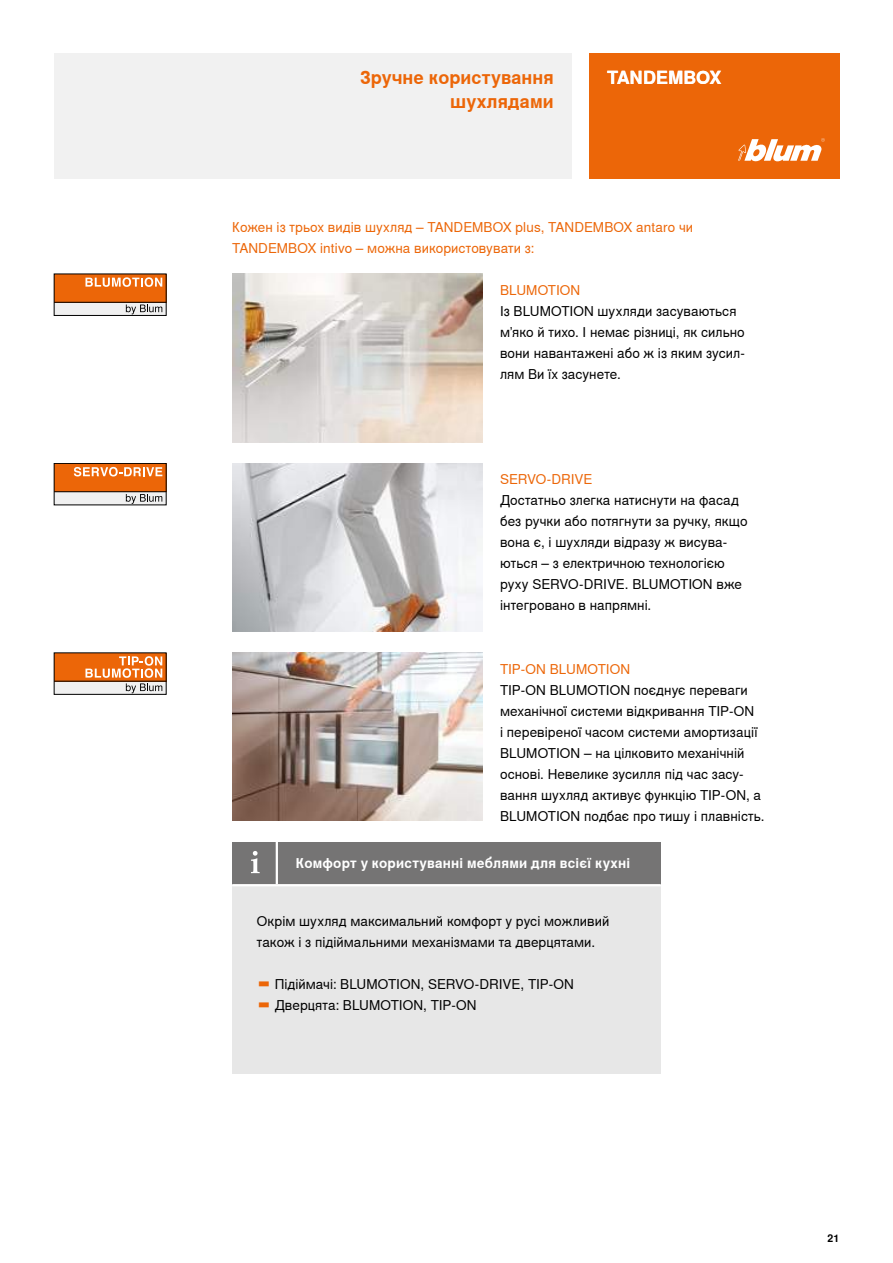
<style>
.page{position:relative;width:893px;height:1263px;background:#fff}
.page>*{position:absolute;margin:0;border:0;box-sizing:border-box;transform-origin:0 0}
.t1{font:700 18px/24px "Nimbus Sans Global";letter-spacing:.005em;color:#ec6608;text-align:right}
.t2{font:700 18px "Nimbus Sans Global";letter-spacing:-.005em;color:#fff}
.t3{font:13.5px/21px "Nimbus Sans Global";letter-spacing:.005em;color:#000}
.t4{font:13.5px/21px "Nimbus Sans Global";letter-spacing:.005em;color:#ec6608}
.t5{font:700 13.5px "Nimbus Sans Global";letter-spacing:.015em;color:#fff}
.t6{font:700 10.5px "Nimbus Sans Global";color:#000}
.s1{font-size:17.25px;color:#ec6608}
</style>
<div class="page">
<div style="left:232px;top:884px;width:429px;height:189px;background:#e7e7e7"></div>
<div style="left:232px;top:842px;width:429px;height:42px;background:#757474"></div>
<img style="left:232px;top:463px;width:250px;height:168px">
<img style="left:232px;top:274px;width:250px;height:168px">
<img style="left:232px;top:652px;width:250px;height:169px">
<div style="left:54px;top:302px;width:112px;height:13px;background:#f0f0f0"></div>
<div style="left:54px;top:274px;width:112px;height:28px;background:#ec6608"></div>
<hr style="left:54px;top:302px;width:112px;height:1px;background:#000">
<div style="left:54px;top:274px;width:112px;height:42px;border:1px solid #000"></div>
<svg style="left:85px;top:277px;width:77px;height:10px"></svg>
<svg style="left:126px;top:305px;width:36px;height:9px"></svg>
<div style="left:54px;top:681px;width:112px;height:13px;background:#f0f0f0"></div>
<div style="left:54px;top:653px;width:112px;height:28px;background:#ec6608"></div>
<hr style="left:54px;top:681px;width:112px;height:1px;background:#000">
<div style="left:54px;top:652px;width:112px;height:43px;border:1px solid #000"></div>
<svg style="left:85px;top:656px;width:77px;height:37px"></svg>
<svg style="left:251px;top:851px;width:9px;height:22px"></svg>
<div style="left:54px;top:492px;width:112px;height:13px;background:#f0f0f0"></div>
<div style="left:54px;top:463px;width:112px;height:29px;background:#ec6608"></div>
<hr style="left:54px;top:491px;width:112px;height:1px;background:#000">
<div style="left:54px;top:463px;width:112px;height:42px;border:1px solid #000"></div>
<svg style="left:126px;top:494px;width:36px;height:10px"></svg>
<svg style="left:74px;top:467px;width:88px;height:9px"></svg>
<hr style="left:232px;top:884px;width:429px;height:2px;background:#fff">
<hr style="left:276px;top:842px;width:2px;height:42px;background:#fff">
<div style="left:589px;top:54px;width:250px;height:125px;background:#ec6608"></div>
<div style="left:54px;top:54px;width:517px;height:125px;background:#f0f0f0"></div>
<svg style="left:738px;top:138px;width:87px;height:23px"></svg>
<h1 class="t1" style="left:360px;top:66px;width:195px">Зручне користування шухлядами</h1>
<h1 class="t2" style="left:607px;top:67px;width:116px">TANDEMBOX</h1>
<p class="t4" style="left:232px;top:216px;width:462px">Кожен із трьох видів шухляд – TANDEMBOX plus, TANDEMBOX antaro чи<br>TANDEMBOX intivo – можна використовувати з:</p>
<p class="t4" style="left:500px;top:280px;width:82px">BLUMOTION</p>
<p class="t3" style="left:500px;top:301px;width:246px">Із BLUMOTION шухляди засуваються м’яко й тихо. І немає різниці, як сильно вони навантажені або ж із яким зусил&shy;лям Ви їх засунете.</p>
<p class="t4" style="left:500px;top:469px;width:94px">SERVO-DRIVE</p>
<p class="t3" style="left:500px;top:490px;width:249px">Достатньо злегка натиснути на фасад без ручки або потягнути за ручку, якщо вона є, і шухляди відразу ж висува&shy;ються – з електричною технологією руху SERVO-DRIVE. BLUMOTION вже інтегровано в напрямні.</p>
<p class="t4" style="left:500px;top:658px;width:131px">TIP-ON BLUMOTION</p>
<p class="t3" style="left:500px;top:679px;width:266px">TIP-ON BLUMOTION поєднує переваги механічної системи відкривання TIP-ON<br>і перевіреної часом системи амортизації BLUMOTION – на цілковито механічній основі. Невелике зусилля під час засу&shy;вання шухляд активує функцію TIP-ON, а BLUMOTION подбає про тишу і плавність.</p>
<p class="t5" style="left:296px;top:855px;width:336px">Комфорт у користуванні меблями для всієї кухні</p>
<p class="t3" style="left:257px;top:911px;width:354px">Окрім шухляд максимальний комфорт у русі можливий також і з підіймальними механізмами та дверцятами.</p>
<p class="t3" style="left:257px;top:974px;width:319px"><span class="s1">▬</span> Підіймачі: BLUMOTION, SERVO-DRIVE, TIP-ON <span class="s1">▬</span> Дверцята: BLUMOTION, TIP-ON</p>
<p class="t6" style="left:828px;top:1232px;width:13px">21</p>
</div>
